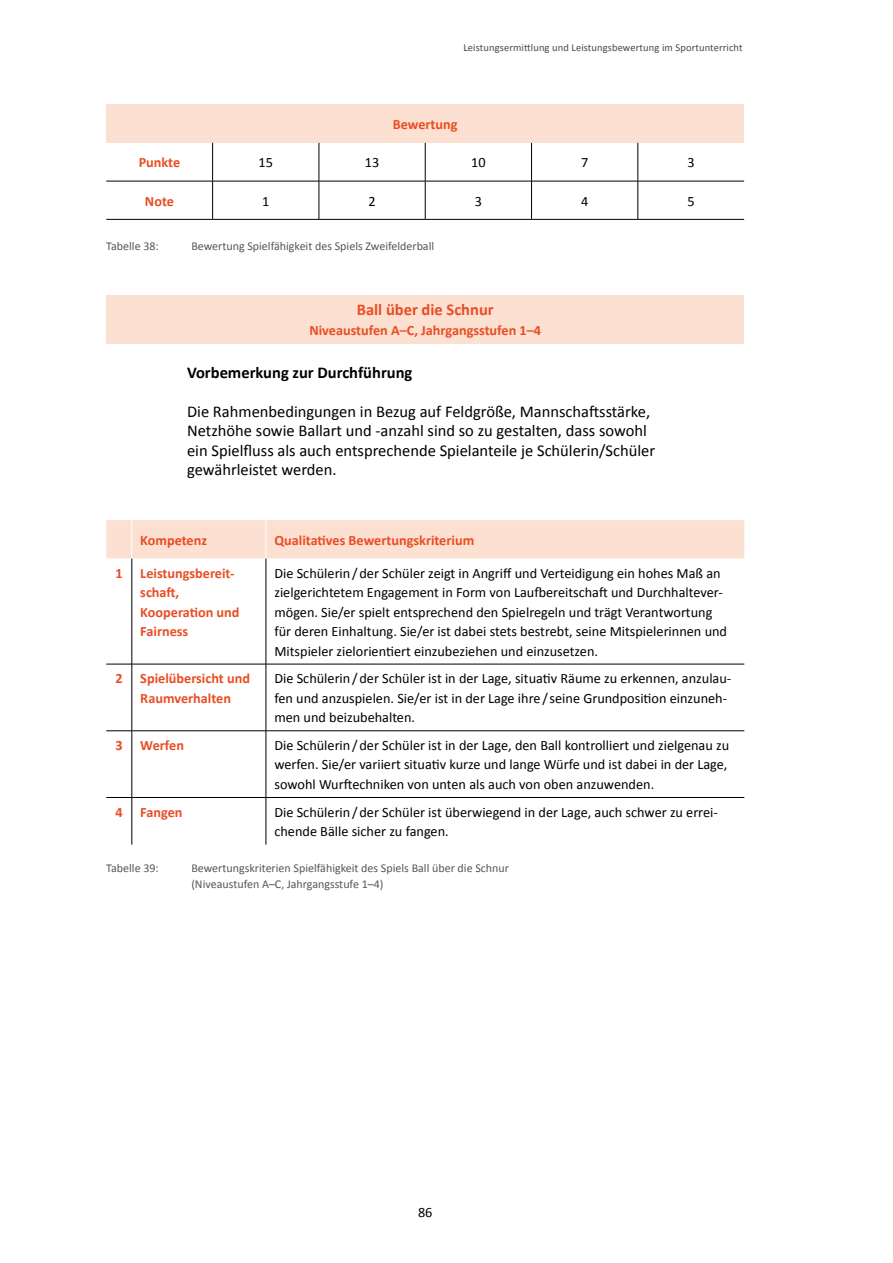
<style>
.page{position:relative;width:893px;height:1263px;background:#fff}
.page>*{position:absolute;margin:0;border:0;box-sizing:border-box;transform-origin:0 0}
._03_FT_mit_Einzug_I{font:16.5px/19.5px "Calibri";color:#000}
._02_Subhead_MIT_Abst{font:700 16.5px "Calibri";color:#000}
._05_A_Headline_Tabel{font:700 16.5px "Calibri";color:#e94d23}
._05_C_TabelleText_MB{font:14.25px/19.5px "Calibri";color:#000}
._05_B_Tabelle_Auszei{font:700 14.25px/19.5px "Calibri";color:#e94d23}
._05_Tabelle_Ziffern{font:14.25px "Calibri";color:#000}
._06_BU_MB{font:12px/16.5px "Calibri";color:#565656}
.t1{font:10.5px "Calibri";letter-spacing:.01em;color:#494948}
</style>
<div class="page">
<div style="left:106px;top:105px;width:638px;height:38px;background:#fce0d1"></div>
<hr style="left:212px;top:143px;width:1px;height:38px;background:#000">
<hr style="left:319px;top:143px;width:1px;height:38px;background:#000">
<hr style="left:425px;top:143px;width:1px;height:38px;background:#000">
<hr style="left:531px;top:143px;width:1px;height:38px;background:#000">
<hr style="left:638px;top:143px;width:1px;height:38px;background:#000">
<hr style="left:106px;top:181px;width:107px;height:1px;background:#000">
<hr style="left:213px;top:181px;width:106px;height:1px;background:#000">
<hr style="left:212px;top:181px;width:1px;height:38px;background:#000">
<hr style="left:319px;top:181px;width:106px;height:1px;background:#000">
<hr style="left:319px;top:181px;width:1px;height:38px;background:#000">
<hr style="left:425px;top:181px;width:106px;height:1px;background:#000">
<hr style="left:425px;top:181px;width:1px;height:38px;background:#000">
<hr style="left:531px;top:181px;width:107px;height:1px;background:#000">
<hr style="left:531px;top:181px;width:1px;height:38px;background:#000">
<hr style="left:638px;top:181px;width:106px;height:1px;background:#000">
<hr style="left:638px;top:181px;width:1px;height:38px;background:#000">
<hr style="left:106px;top:219px;width:107px;height:1px;background:#000">
<hr style="left:213px;top:219px;width:106px;height:1px;background:#000">
<hr style="left:319px;top:219px;width:106px;height:1px;background:#000">
<hr style="left:425px;top:219px;width:106px;height:1px;background:#000">
<hr style="left:531px;top:219px;width:107px;height:1px;background:#000">
<hr style="left:638px;top:219px;width:106px;height:1px;background:#000">
<div style="left:106px;top:295px;width:638px;height:48px;background:#fce0d1"></div>
<div style="left:106px;top:520px;width:638px;height:38px;background:#fce0d1"></div>
<hr style="left:132px;top:558px;width:1px;height:106px;background:#000">
<hr style="left:266px;top:558px;width:1px;height:106px;background:#000">
<svg style="left:106px;top:664px;width:26px;height:1px"></svg>
<hr style="left:132px;top:664px;width:134px;height:1px;background:#000">
<hr style="left:132px;top:664px;width:1px;height:67px;background:#000">
<hr style="left:266px;top:664px;width:478px;height:1px;background:#000">
<hr style="left:266px;top:664px;width:1px;height:67px;background:#000">
<svg style="left:106px;top:730px;width:26px;height:1px"></svg>
<hr style="left:132px;top:730px;width:134px;height:1px;background:#000">
<hr style="left:132px;top:731px;width:1px;height:66px;background:#000">
<hr style="left:266px;top:730px;width:478px;height:1px;background:#000">
<hr style="left:266px;top:731px;width:1px;height:66px;background:#000">
<svg style="left:106px;top:797px;width:26px;height:1px"></svg>
<hr style="left:132px;top:797px;width:134px;height:1px;background:#000">
<hr style="left:132px;top:798px;width:1px;height:47px;background:#000">
<hr style="left:266px;top:797px;width:478px;height:1px;background:#000">
<hr style="left:266px;top:798px;width:1px;height:47px;background:#000">
<hr style="left:131px;top:520px;width:1px;height:38px;background:#fff">
<hr style="left:265px;top:520px;width:1px;height:38px;background:#fff">
<p class="t1" style="left:463px;top:40px;width:281px">Leistungsermittlung und Leistungsbewertung im Sportunterricht</p>
<p class="_05_B_Tabelle_Auszei" style="left:393px;top:114px;width:66px">Bewertung</p>
<p class="_05_B_Tabelle_Auszei" style="left:139px;top:152px;width:43px">Punkte</p>
<p class="_05_Tabelle_Ziffern" style="left:259px;top:153px;width:16px">15</p>
<p class="_05_Tabelle_Ziffern" style="left:365px;top:153px;width:16px">13</p>
<p class="_05_Tabelle_Ziffern" style="left:471px;top:153px;width:16px">10</p>
<p class="_05_Tabelle_Ziffern" style="left:581px;top:153px;width:9px">7</p>
<p class="_05_Tabelle_Ziffern" style="left:687px;top:153px;width:9px">3</p>
<p class="_05_B_Tabelle_Auszei" style="left:145px;top:191px;width:30px">Note</p>
<p class="_05_Tabelle_Ziffern" style="left:262px;top:191px;width:9px">1</p>
<p class="_05_Tabelle_Ziffern" style="left:368px;top:191px;width:9px">2</p>
<p class="_05_Tabelle_Ziffern" style="left:475px;top:191px;width:9px">3</p>
<p class="_05_Tabelle_Ziffern" style="left:581px;top:191px;width:9px">4</p>
<p class="_05_Tabelle_Ziffern" style="left:687px;top:191px;width:9px">5</p>
<p class="_06_BU_MB" style="left:106px;top:237px;width:54px">Tabelle 38:</p>
<p class="_06_BU_MB" style="left:191px;top:237px;width:244px">Bewertung Spielfähigkeit des Spiels Zweifelderball</p>
<p class="_05_A_Headline_Tabel" style="left:357px;top:298px;width:138px">Ball über die Schnur</p>
<p class="_05_B_Tabelle_Auszei" style="left:309px;top:320px;width:233px">Niveaustufen A–C, Jahrgangsstufen 1–4</p>
<p class="_02_Subhead_MIT_Abst" style="left:187px;top:360px;width:227px">Vorbemerkung zur Durchführung</p>
<p class="_03_FT_mit_Einzug_I" style="left:187px;top:401px;width:470px">Die Rahmenbedingungen in Bezug auf Feldgröße, Mannschaftsstärke, Netzhöhe sowie Ballart und -anzahl sind so zu gestalten, dass sowohl ein Spielfluss als auch entsprechende Spielanteile je Schülerin/Schüler gewährleistet werden.</p>
<p class="_05_B_Tabelle_Auszei" style="left:140px;top:530px;width:68px">Kompetenz</p>
<p class="_05_B_Tabelle_Auszei" style="left:274px;top:530px;width:201px">Qualitatives Bewertungskriterium</p>
<p class="_05_B_Tabelle_Auszei" style="left:115px;top:563px;width:9px">1</p>
<p class="_05_B_Tabelle_Auszei" style="left:140px;top:563px;width:101px">Leistungsbereit&shy;schaft,<br>Kooperation und<br>Fairness</p>
<p class="_05_C_TabelleText_MB" style="left:274px;top:563px;width:454px">Die Schülerin / der Schüler zeigt in Angriff und Verteidigung ein hohes Maß an zielgerichtetem Engagement in Form von Laufbereitschaft und Durchhaltever&shy;mögen. Sie/er spielt entsprechend den Spielregeln und trägt Verantwortung für deren Einhaltung. Sie/er ist dabei stets bestrebt, seine Mitspielerinnen und Mitspieler zielorientiert einzubeziehen und einzusetzen.</p>
<p class="_05_B_Tabelle_Auszei" style="left:115px;top:668px;width:9px">2</p>
<p class="_05_B_Tabelle_Auszei" style="left:140px;top:668px;width:111px">Spielübersicht und<br>Raumverhalten</p>
<p class="_05_C_TabelleText_MB" style="left:274px;top:668px;width:458px">Die Schülerin / der Schüler ist in der Lage, situativ Räume zu erkennen, anzulau&shy;fen und anzuspielen. Sie/er ist in der Lage ihre / seine Grundposition einzuneh&shy;men und beizubehalten.</p>
<p class="_05_B_Tabelle_Auszei" style="left:115px;top:735px;width:9px">3</p>
<p class="_05_B_Tabelle_Auszei" style="left:140px;top:735px;width:45px">Werfen</p>
<p class="_05_C_TabelleText_MB" style="left:274px;top:735px;width:456px;text-align:justify">Die Schülerin / der Schüler ist in der Lage, den Ball kontrolliert und zielgenau zu werfen. Sie/er variiert situativ kurze und lange Würfe und ist dabei in der Lage, sowohl Wurftechniken von unten als auch von oben anzuwenden.</p>
<p class="_05_B_Tabelle_Auszei" style="left:115px;top:802px;width:9px">4</p>
<p class="_05_B_Tabelle_Auszei" style="left:140px;top:802px;width:44px">Fangen</p>
<p class="_05_C_TabelleText_MB" style="left:274px;top:802px;width:445px">Die Schülerin / der Schüler ist überwiegend in der Lage, auch schwer zu errei&shy;chende Bälle sicher zu fangen.</p>
<p class="_06_BU_MB" style="left:106px;top:859px;width:54px">Tabelle 39:</p>
<p class="_06_BU_MB" style="left:191px;top:859px;width:319px">Bewertungskriterien Spielfähigkeit des Spiels Ball über die Schnur (Niveaustufen A–C, Jahrgangsstufe 1–4)</p>
<p class="_05_C_TabelleText_MB" style="left:418px;top:1202px;width:16px">86</p>
</div>
